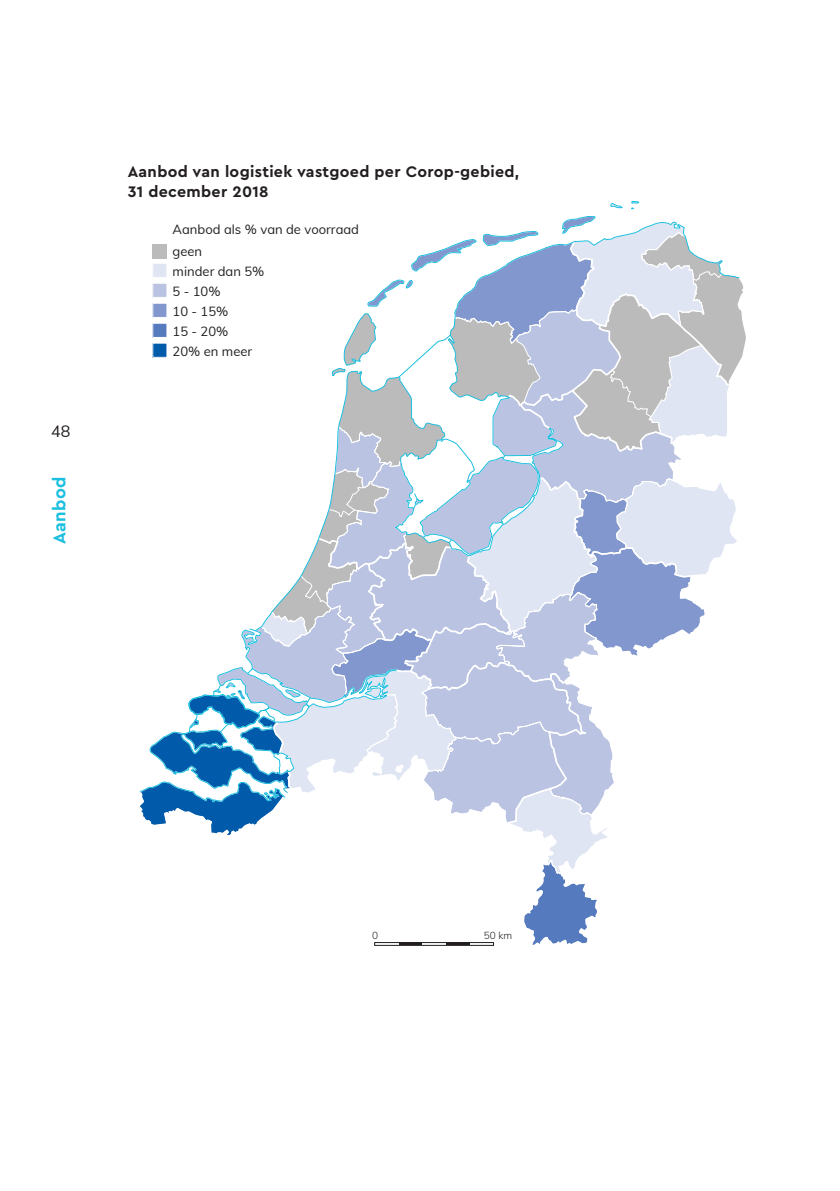
<style>
.page{position:relative;width:840px;height:1191px;background:#fff}
.page>*{position:absolute;margin:0;border:0;box-sizing:border-box;transform-origin:0 0}
.t1{font:700 18px "Cera Pro";letter-spacing:.02em;color:#1cbfdf}
.t2{font:700 16px/20px "Cera Pro";letter-spacing:.02em;color:#231f20}
.t3{font:16px "Muli";color:#231f20}
.t4{font:13px/20px "Muli";color:#231f20}
.t5{font:300 10px "Muli";color:#231f20}
</style>
<div class="page">
<svg style="left:139px;top:201px;width:607px;height:745px"></svg>
<svg style="left:254px;top:220px;width:486px;height:411px"></svg>
<div style="left:374px;top:942px;width:119px;height:3px;border:1px solid #231f20"></div>
<div style="left:153px;top:343px;width:14px;height:14px;background:#015aaa"></div>
<div style="left:152px;top:343px;width:15px;height:15px;border:1px solid #fff"></div>
<div style="left:153px;top:323px;width:14px;height:14px;background:#557bbe"></div>
<div style="left:152px;top:323px;width:15px;height:15px;border:1px solid #fff"></div>
<div style="left:153px;top:303px;width:14px;height:14px;background:#8197cd"></div>
<div style="left:152px;top:303px;width:15px;height:15px;border:1px solid #fff"></div>
<div style="left:153px;top:283px;width:14px;height:14px;background:#bac4e2"></div>
<div style="left:152px;top:283px;width:15px;height:15px;border:1px solid #fff"></div>
<div style="left:153px;top:263px;width:14px;height:14px;background:#e0e5f3"></div>
<div style="left:152px;top:263px;width:15px;height:15px;border:1px solid #fff"></div>
<div style="left:153px;top:244px;width:14px;height:14px;background:#bbbbbc"></div>
<p class="t3" style="left:51px;top:419px;width:21px">48</p>
<h1 class="t1" style="left:48px;top:544px;width:69px;rotate:-90deg">Aanbod</h1>
<p class="t2" style="left:128px;top:161px;width:393px">Aanbod van logistiek vastgoed per Corop-gebied,<br>31 december 2018</p>
<p class="t4" style="left:172px;top:219px;width:188px">Aanbod als % van de voorraad</p>
<p class="t4" style="left:172px;top:241px;width:93px">geen<br>minder dan 5%<br>5 - 10%<br>10 - 15%<br>15 - 20%<br>20% en meer</p>
<p class="t5" style="left:372px;top:928px;width:7px">0</p>
<p class="t5" style="left:483px;top:927px;width:30px">50 km</p>
</div>
